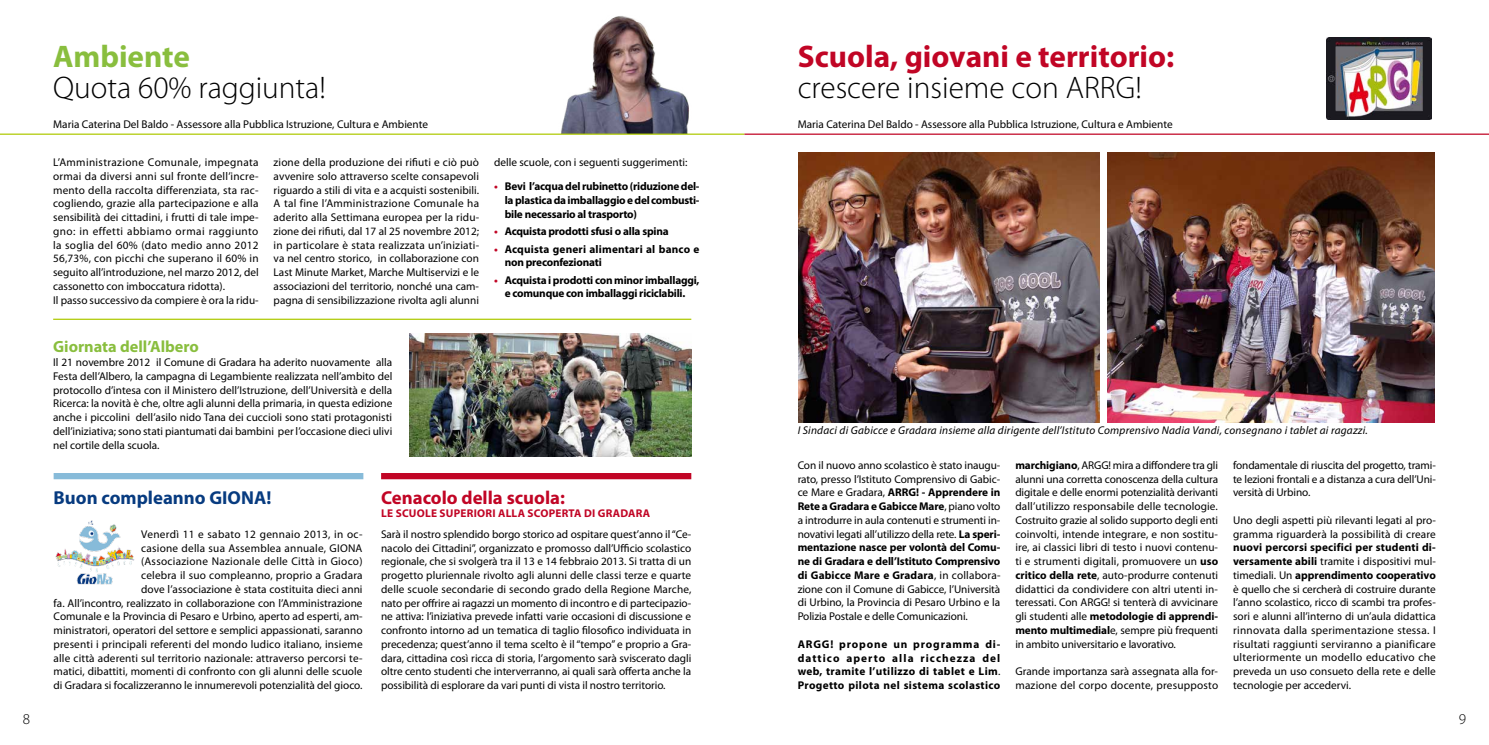
<style>
.page{position:relative;width:1489px;height:745px;background:#fff}
.page>*{position:absolute;margin:0;border:0;box-sizing:border-box;transform-origin:0 0}
.t1{font:300 31.25px "Myriad Pro";color:#000}
.t2{font:700 31.25px "Myriad Pro";color:#c10525}
.t3{font:700 31.25px "Myriad Pro";color:#89be3e}
.t4{font:700 18.75px "Myriad Pro";color:#073b80}
.t5{font:700 18.75px "Myriad Pro";color:#c10525}
.t6{font:700 16.25px "Myriad Pro";color:#89be3e}
.t7{font:300 15px "Myriad Pro";color:#000}
.t8{font:11.25px/13.8px "Myriad Pro";color:#000;text-align:justify}
.t9{font:700 11.25px/13.8px "Myriad Pro";letter-spacing:-.02em;color:#000;text-align:justify}
.t10{font:italic 11.25px "Myriad Pro";letter-spacing:.02em;color:#000}
.t11{font:700 11.25px/13.8px "Myriad Pro";letter-spacing:.015em;color:#000}
.t12{font:700 11.25px "Myriad Pro";letter-spacing:.02em;color:#c10525}
.s1{color:#c10525}
.s2{font-weight:700}
.s3{font-weight:400}
</style>
<div class="page">
<img style="left:561px;top:16px;width:128px;height:117px">
<hr style="left:0;top:133px;width:744px;height:2px;background:#afca05">
<hr style="left:53px;top:318px;width:638px;height:2px;background:#afca05">
<div style="left:54px;top:472px;width:309px;height:7px;background:#87bbd9"></div>
<div style="left:381px;top:472px;width:310px;height:7px;background:#c10525"></div>
<hr style="left:744px;top:133px;width:744px;height:2px;background:#c10525">
<img style="left:1107px;top:152px;width:327px;height:270px">
<img style="left:798px;top:152px;width:300px;height:270px">
<img style="left:1326px;top:38px;width:104px;height:81px">
<img style="left:55px;top:520px;width:80px;height:65px">
<img style="left:409px;top:333px;width:282px;height:123px">
<h1 class="t3" style="left:53px;top:39px;width:138px">Ambiente</h1>
<h1 class="t1" style="left:53px;top:70px;width:274px">Quota 60% raggiunta!</h1>
<h1 class="t2" style="left:797px;top:39px;width:378px">Scuola, giovani e territorio:</h1>
<h1 class="t1" style="left:797px;top:70px;width:346px">crescere insieme con ARRG!</h1>
<p class="t8" style="left:53px;top:117px;width:376px">Maria Caterina Del Baldo - Assessore alla Pubblica Istruzione, Cultura e Ambiente</p>
<p class="t8" style="left:797px;top:117px;width:376px">Maria Caterina Del Baldo - Assessore alla Pubblica Istruzione, Cultura e Ambiente</p>
<p class="t8" style="left:53px;top:155px;width:207px;text-align:left">L’Amministrazione Comunale, impegnata ormai da diversi anni sul fronte dell’incre&shy;mento della raccolta differenziata, sta rac&shy;cogliendo, grazie alla partecipazione e alla sensibilità dei cittadini, i frutti di tale impe&shy;gno: in effetti abbiamo ormai raggiunto la soglia del 60% (dato medio anno 2012<br>56,73%, con picchi che superano il 60% in seguito all’introduzione, nel marzo 2012, del cassonetto con imboccatura ridotta).<br>Il passo successivo da compiere è ora la ridu-</p>
<p class="t8" style="left:274px;top:155px;width:207px">zione della produzione dei rifiuti e ciò può avvenire solo attraverso scelte consapevoli riguardo a stili di vita e a acquisti sostenibili.<br>A tal fine l’Amministrazione Comunale ha aderito alla Settimana europea per la ridu&shy;zione dei rifiuti, dal 17 al 25 novembre 2012; in particolare è stata realizzata un’iniziati&shy;va nel centro storico, in collaborazione con Last Minute Market, Marche Multiservizi e le associazioni del territorio, nonché una cam&shy;pagna di sensibilizzazione rivolta agli alunni</p>
<p class="t8" style="left:494px;top:155px;width:195px">delle scuole, con i seguenti suggerimenti:</p>
<p class="t9" style="left:504px;top:180px;width:196px;text-indent:-11px"><span class="s1">•</span> Bevi l’acqua del rubinetto (riduzione del&shy;la plastica da imballaggio e del combusti&shy;bile necessario al trasporto)</p>
<p class="t9" style="left:494px;top:224px;width:176px"><span class="s1">•</span> Acquista prodotti sfusi o alla spina</p>
<p class="t11" style="left:504px;top:242px;width:196px;text-indent:-11px"><span class="s1">•</span> Acquista generi alimentari al banco e non preconfezionati</p>
<p class="t9" style="left:494px;top:273px;width:207px;text-align:center"><span class="s1">•</span> Acquista i prodotti con minor imballaggi, e comunque con imballaggi riciclabili.</p>
<h3 class="t6" style="left:53px;top:337px;width:147px">Giornata dell’Albero</h3>
<p class="t8" style="left:53px;top:355px;width:340px">Il 21 novembre 2012 il Comune di Gradara ha aderito nuovamente alla Festa dell’Albero, la campagna di Legambiente realizzata nell’ambito del protocollo d’intesa con il Ministero dell’Istruzione, dell’Università e della Ricerca: la novità è che, oltre agli alunni della primaria, in questa edizione anche i piccolini dell’asilo nido Tana dei cuccioli sono stati protagonisti dell’iniziativa; sono stati piantumati dai bambini per l’occasione dieci ulivi nel cortile della scuola.</p>
<h2 class="t4" style="left:54px;top:486px;width:219px">Buon compleanno GIONA!</h2>
<p class="t8" style="left:54px;top:527px;width:310px;text-align:right">Venerdì 11 e sabato 12 gennaio 2013, in oc-<br>casione della sua Assemblea annuale, GIONA<br>(Associazione Nazionale delle Città in Gioco)<br>celebra il suo compleanno, proprio a Gradara<br>dove l’associazione è stata costituita dieci anni<br>fa. All’incontro, realizzato in collaborazione con l’Amministrazione Comunale e la Provincia di Pesaro e Urbino, aperto ad esperti, am&shy;ministratori, operatori del settore e semplici appassionati, saranno presenti i principali referenti del mondo ludico italiano, insieme alle città aderenti sul territorio nazionale: attraverso percorsi te&shy;matici, dibattiti, momenti di confronto con gli alunni delle scuole di Gradara si focalizzeranno le innumerevoli potenzialità del gioco.</p>
<h2 class="t5" style="left:381px;top:486px;width:185px">Cenacolo della scuola:</h2>
<p class="t12" style="left:381px;top:507px;width:23px">l e scu</p>
<p class="t12" style="left:417px;top:507px;width:31px">ole sup</p>
<p class="t12" style="left:460px;top:507px;width:46px">eriori alla</p>
<p class="t12" style="left:527px;top:507px;width:87px">scoperta di Gradara</p>
<p class="t8" style="left:381px;top:527px;width:312px">Sarà il nostro splendido borgo storico ad ospitare quest’anno il “Ce&shy;nacolo dei Cittadini”, organizzato e promosso dall’Ufficio scolastico regionale, che si svolgerà tra il 13 e 14 febbraio 2013. Si tratta di un progetto pluriennale rivolto agli alunni delle classi terze e quarte delle scuole secondarie di secondo grado della Regione Marche, nato per offrire ai ragazzi un momento di incontro e di partecipazio&shy;ne attiva: l’iniziativa prevede infatti varie occasioni di discussione e confronto intorno ad un tematica di taglio filosofico individuata in precedenza; quest’anno il tema scelto è il “tempo” e proprio a Gra&shy;dara, cittadina così ricca di storia, l’argomento sarà sviscerato dagli oltre cento studenti che interverranno, ai quali sarà offerta anche la possibilità di esplorare da vari punti di vista il nostro territorio.</p>
<p class="t10" style="left:797px;top:424px;width:571px">I Sindaci di Gabicce e Gradara insieme alla dirigente dell’Istituto Comprensivo Nadia Vandi, consegnano i tablet ai ragazzi.</p>
<p class="t8" style="left:797px;top:458px;width:204px">Con il nuovo anno scolastico è stato inaugu&shy;rato, presso l’Istituto Comprensivo di Gabic&shy;ce Mare e Gradara, <span class="s2">ARRG! - Apprendere in Rete a Gradara e Gabicce Mare</span>, piano volto a introdurre in aula contenuti e strumenti in&shy;novativi legati all’utilizzo della rete. <span class="s2">La speri&shy;mentazione nasce per volontà del Comu&shy;ne di Gradara e dell’Istituto Comprensivo di Gabicce Mare e Gradara</span>, in collabora&shy;zione con il Comune di Gabicce, l’Università di Urbino, la Provincia di Pesaro Urbino e la Polizia Postale e delle Comunicazioni.</p>
<p class="t9" style="left:797px;top:636px;width:204px">ARGG! propone un programma di&shy;dattico aperto alla ricchezza del web, tramite l’utilizzo di tablet e Lim<span class="s3">.<br></span>Progetto pilota nel sistema scolastico</p>
<p class="t8" style="left:1015px;top:458px;width:204px"><span class="s2">marchigiano</span>, ARGG! mira a diffondere tra gli alunni una corretta conoscenza della cultura digitale e delle enormi potenzialità derivanti dall’utilizzo responsabile delle tecnologie.<br>Costruito grazie al solido supporto degli enti coinvolti, intende integrare, e non sostitu&shy;ire, ai classici libri di testo i nuovi contenu&shy;ti e strumenti digitali, promuovere un <span class="s2">uso critico della rete</span>, auto-produrre contenuti didattici da condividere con altri utenti in&shy;teressati. Con ARGG! si tenterà di avvicinare gli studenti alle <span class="s2">metodologie di apprendi&shy;mento multimedial</span>e, sempre più frequenti in ambito universitario e lavorativo.</p>
<p class="t8" style="left:1015px;top:664px;width:204px">Grande importanza sarà assegnata alla for&shy;mazione del corpo docente, presupposto</p>
<p class="t8" style="left:1232px;top:458px;width:204px">fondamentale di riuscita del progetto, trami&shy;te lezioni frontali e a distanza a cura dell’Uni&shy;versità di Urbino.</p>
<p class="t8" style="left:1232px;top:513px;width:204px">Uno degli aspetti più rilevanti legati al pro&shy;gramma riguarderà la possibilità di creare</p>
<p class="t8" style="left:1232px;top:540px;width:204px"><span class="s2">nuovi percorsi specifici per studenti di&shy;versamente abili</span> tramite i dispositivi mul&shy;timediali. Un <span class="s2">apprendimento cooperativo </span>è quello che si cercherà di costruire durante l’anno scolastico, ricco di scambi tra profes&shy;sori e alunni all’interno di un’aula didattica rinnovata dalla sperimentazione stessa. I risultati raggiunti serviranno a pianificare ulteriormente un modello educativo che preveda un uso consueto della rete e delle tecnologie per accedervi.</p>
<h3 class="t7" style="left:23px;top:710px;width:9px">8</h3>
<h3 class="t7" style="left:1458px;top:710px;width:9px">9</h3>
</div>
